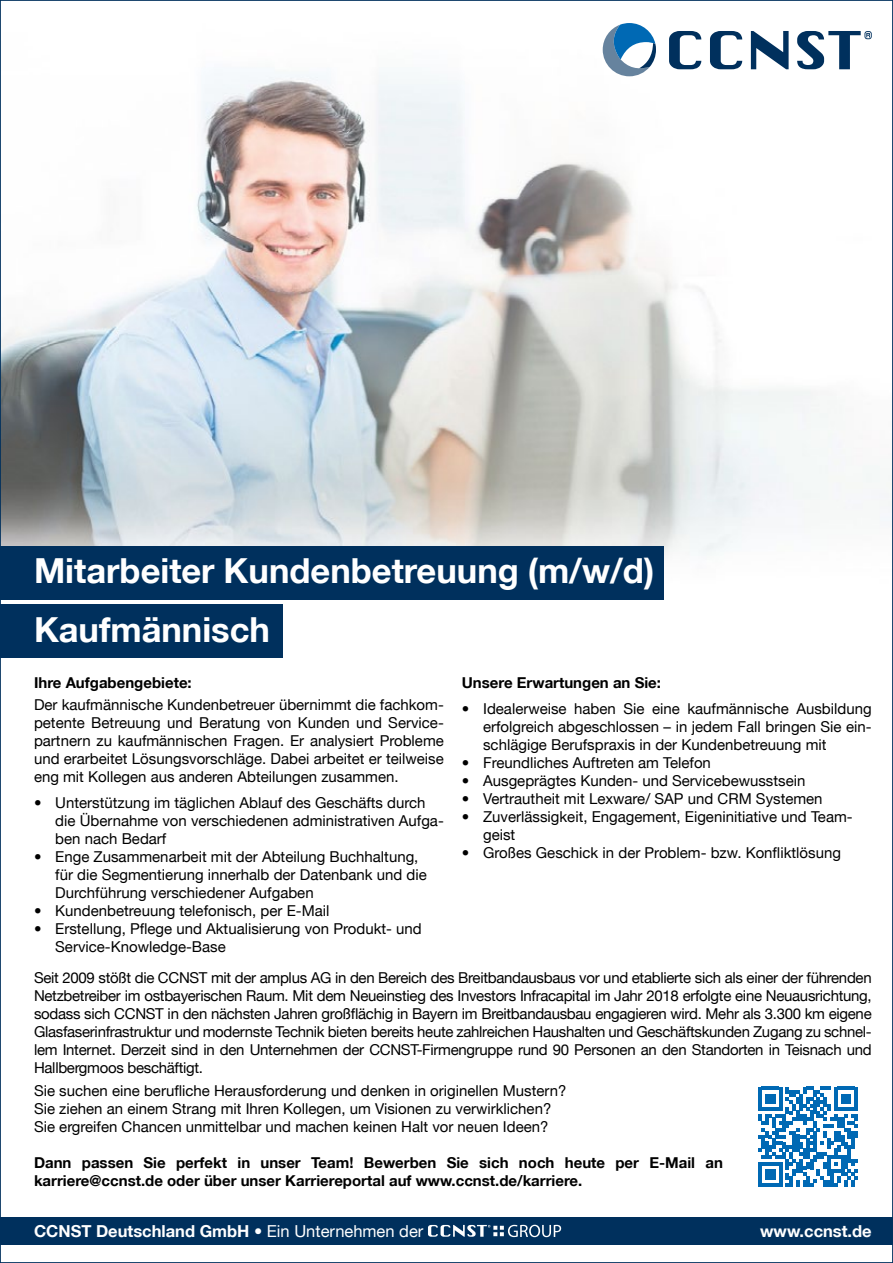
<style>
.page{position:relative;width:893px;height:1263px;background:#fff}
.page>*{position:absolute;margin:0;border:0;box-sizing:border-box;transform-origin:0 0}
.t1{font:700 34.5px "Helvetica Neue LT";color:#fff}
.t2{font:700 16.5px "Helvetica Neue LT";color:#fff}
.t3{font:15px/18px "Helvetica Neue LT";color:#000}
.t4{font:700 15px/18px "Helvetica Neue LT";color:#000}
.s1{font-weight:700}
.s2{font-weight:400}
</style>
<div class="page">
<img style="left:2px;top:31px;width:889px;height:552px">
<svg style="left:669px;top:31px;width:32px;height:38px"></svg>
<svg style="left:710px;top:31px;width:32px;height:38px"></svg>
<svg style="left:751px;top:31px;width:38px;height:38px"></svg>
<svg style="left:797px;top:31px;width:75px;height:38px"></svg>
<svg style="left:603px;top:23px;width:53px;height:53px"></svg>
<div style="left:0;top:1217px;width:893px;height:28px;background:#00305d"></div>
<svg style="left:758px;top:1087px;width:100px;height:99px"></svg>
<svg style="left:428px;top:1225px;width:133px;height:12px"></svg>
<div style="left:0;top:605px;width:282px;height:53px;background:#00305d"></div>
<div style="left:0;top:546px;width:663px;height:54px;background:#00305d"></div>
<h1 class="t1" style="left:34px;top:550px;width:622px">Mitarbeiter Kundenbetreuung (m/w/d)</h1>
<h1 class="t1" style="left:34px;top:608px;width:237px">Kaufmännisch</h1>
<p class="t4" style="left:34px;top:673px;width:159px">Ihre Aufgabengebiete:</p>
<p class="t3" style="left:34px;top:695px;width:411px;text-align:justify">Der kaufmännische Kundenbetreuer übernimmt die fachkom&shy;petente Betreuung und Beratung von Kunden und Service&shy;partnern zu kaufmännischen Fragen. Er analysiert Probleme und erarbeitet Lösungsvorschläge. Dabei arbeitet er teilweise eng mit Kollegen aus anderen Abteilungen zusammen.</p>
<p class="t3" style="left:55px;top:794px;width:390px;text-indent:-21px">• Unterstützung im täglichen Ablauf des Geschäfts durch die Übernahme von verschiedenen administrativen Aufga&shy;ben nach Bedarf</p>
<p class="t3" style="left:55px;top:848px;width:373px;text-indent:-21px">• Enge Zusammenarbeit mit der Abteilung Buchhaltung, für die Segmentierung innerhalb der Datenbank und die<br>Durchführung verschiedener Aufgaben</p>
<p class="t3" style="left:34px;top:902px;width:297px">• Kundenbetreuung telefonisch, per E-Mail</p>
<p class="t3" style="left:55px;top:920px;width:368px;text-indent:-21px"><span class="s1">•</span> Erstellung, Pflege und Aktualisierung von Produkt- und<br>Service-Knowledge-Base</p>
<p class="t4" style="left:462px;top:673px;width:201px">Unsere Erwartungen an Sie:</p>
<p class="t3" style="left:483px;top:699px;width:390px;text-align:justify;text-indent:-21px">• Idealerweise haben Sie eine kaufmännische Ausbildung erfolgreich abgeschlossen – in jedem Fall bringen Sie ein&shy;schlägige Berufspraxis in der Kundenbetreuung mit</p>
<p class="t3" style="left:462px;top:753px;width:251px">• Freundliches Auftreten am Telefon</p>
<p class="t3" style="left:462px;top:771px;width:345px">• Ausgeprägtes Kunden- und Servicebewusstsein</p>
<p class="t3" style="left:462px;top:789px;width:362px">• Vertrautheit mit Lexware/ SAP und CRM Systemen</p>
<p class="t3" style="left:483px;top:807px;width:371px;text-indent:-21px">• Zuverlässigkeit, Engagement, Eigeninitiative und Team&shy;geist</p>
<p class="t3" style="left:462px;top:843px;width:381px">• Großes Geschick in der Problem- bzw. Konfliktlösung</p>
<p class="t3" style="left:34px;top:969px;width:839px;text-align:justify">Seit 2009 stößt die CCNST mit der amplus AG in den Bereich des Breitbandausbaus vor und etablierte sich als einer der führenden Netzbetreiber im ostbayerischen Raum. Mit dem Neueinstieg des Investors Infracapital im Jahr 2018 erfolgte eine Neuausrichtung, sodass sich CCNST in den nächsten Jahren großflächig in Bayern im Breitbandausbau engagieren wird. Mehr als 3.300 km eigene Glasfaserinfrastruktur und modernste Technik bieten bereits heute zahlreichen Haushalten und Geschäftskunden Zugang zu schnel&shy;lem Internet. Derzeit sind in den Unternehmen der CCNST-Firmengruppe rund 90 Personen an den Standorten in Teisnach und Hallbergmoos beschäftigt.</p>
<p class="t3" style="left:34px;top:1081px;width:534px">Sie suchen eine berufliche Herausforderung und denken in originellen Mustern?<br>Sie ziehen an einem Strang mit Ihren Kollegen, um Visionen zu verwirklichen?<br>Sie ergreifen Chancen unmittelbar und machen keinen Halt vor neuen Ideen?</p>
<p class="t4" style="left:34px;top:1153px;width:690px">Dann passen Sie perfekt in unser Team! Bewerben Sie sich noch heute per E-Mail an karriere@ccnst.de oder über unser Karriereportal auf www.ccnst.de/karriere.</p>
<p class="t2" style="left:34px;top:1221px;width:391px">CCNST Deutschland GmbH <span class="s2">• Ein Unternehmen der</span></p>
<p class="t2" style="left:760px;top:1220px;width:113px">www.ccnst.de</p>
</div>
